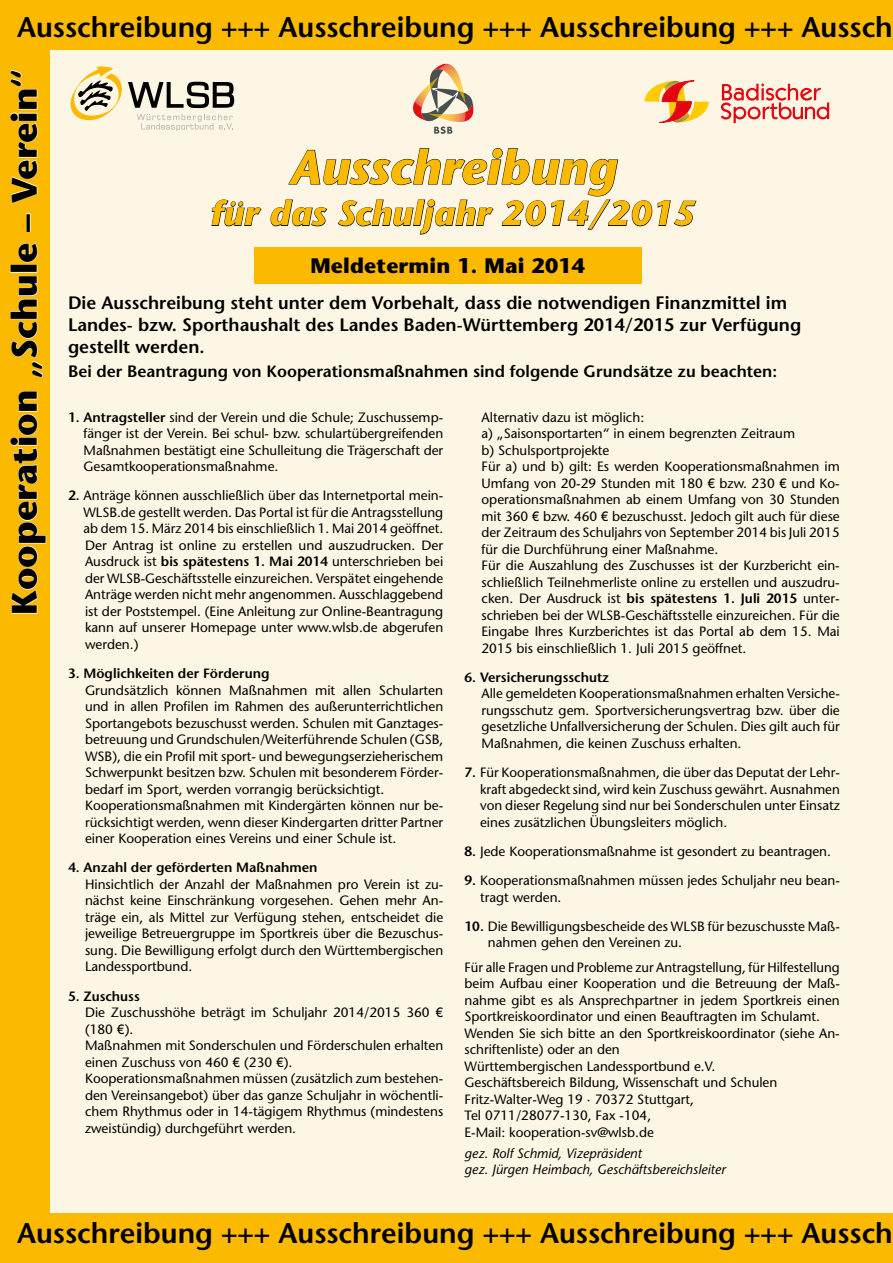
<style>
.page{position:relative;width:893px;height:1263px;background:#fef6e4}
.page>*{position:absolute;margin:0;border:0;box-sizing:border-box;transform-origin:0 0}
.t1{font:italic 700 48px "Stone Sans";letter-spacing:.005em;color:#fbb900}
.t2{font:700 35.55px "Stone Sans";color:#000}
.t3{font:italic 700 34.5px "Stone Sans";letter-spacing:.01em;color:#fbb900}
.t4{font:600 28.5px "Stone Sans";color:#000}
.t5{font:700 21px "Stone Sans";letter-spacing:.01em;color:#000}
.t6{font:600 18px/21.6px "Stone Sans";color:#000}
.t7{font:600 16.5px "Stone Sans";color:#000}
.t8{font:13.5px/16.5px "Stone Sans";color:#000}
.t9{font:600 13.5px "Stone Sans";color:#000}
.t10{font:italic 13.5px/16.5px "Stone Sans";color:#000}
.s1{font-weight:600}
</style>
<div class="page">
<div style="left:0;top:0;width:50px;height:1263px;background:#fbb900"></div>
<svg style="left:10px;top:391px;width:37px;height:223px"></svg>
<svg style="left:10px;top:276px;width:34px;height:102px"></svg>
<div style="left:10px;top:265px;width:27px;height:8px;border:1px solid #fff"></div>
<svg style="left:18px;top:243px;width:20px;height:20px"></svg>
<div style="left:26px;top:213px;width:4px;height:19px;border:1px solid #fff"></div>
<svg style="left:10px;top:69px;width:28px;height:135px"></svg>
<svg style="left:211px;top:199px;width:51px;height:28px"></svg>
<svg style="left:270px;top:148px;width:427px;height:87px"></svg>
<div style="left:254px;top:247px;width:387px;height:37px;background:#fbb900"></div>
<div style="left:0;top:0;width:893px;height:50px;background:#fbb900"></div>
<div style="left:0;top:1213px;width:893px;height:50px;background:#fbb900"></div>
<svg style="left:721px;top:83px;width:108px;height:40px"></svg>
<svg style="left:645px;top:81px;width:64px;height:42px"></svg>
<svg style="left:413px;top:64px;width:60px;height:70px"></svg>
<svg style="left:71px;top:66px;width:163px;height:65px"></svg>
<h3 class="t4" style="left:17px;top:10px;width:877px">Ausschreibung +++ Ausschreibung +++ Ausschreibung +++ Aussch</h3>
<h2 class="t2" style="left:3px;top:615px;width:549px;rotate:-90deg">Kooperation „Schule – Verein“</h2>
<h1 class="t1" style="left:289px;top:139px;width:329px">Ausschreibung</h1>
<h3 class="t3" style="left:211px;top:193px;width:486px">für das Schuljahr 2014/2015</h3>
<h3 class="t5" style="left:310px;top:254px;width:276px">Meldetermin 1. Mai 2014</h3>
<h3 class="t6" style="left:68px;top:292px;width:735px">Die Ausschreibung steht unter dem Vorbehalt, dass die notwendigen Finanzmittel im<br>Landes- bzw. Sporthaushalt des Landes Baden-Württemberg 2014/2015 zur Verfügung gestellt werden.</h3>
<p class="t7" style="left:68px;top:361px;width:711px">Bei der Beantragung von Kooperationsmaßnahmen sind folgende Grundsätze zu beachten:</p>
<p class="t8" style="left:84px;top:409px;width:361px;text-align:justify;text-indent:-15px"><span class="s1">1. Antragsteller</span> sind der Verein und die Schule; Zuschussemp&shy;fänger ist der Verein. Bei schul- bzw. schulartübergreifenden Maßnahmen bestätigt eine Schulleitung die Trägerschaft der Gesamtkooperationsmaßnahme.</p>
<p class="t8" style="left:84px;top:487px;width:361px;text-align:justify;text-indent:-15px"><span class="s1">2.</span> Anträge können ausschließlich über das Internetportal mein-WLSB.de gestellt werden. Das Portal ist für die Antragsstellung ab dem 15. März 2014 bis einschließlich 1. Mai 2014 geöffnet.<br>Der Antrag ist online zu erstellen und auszudrucken. Der Ausdruck ist <span class="s1">bis spätestens 1. Mai 2014</span> unterschrieben bei der WLSB-Geschäftsstelle einzureichen. Verspätet eingehende Anträge werden nicht mehr angenommen. Ausschlaggebend ist der Poststempel. (Eine Anleitung zur Online-Beantragung kann auf unserer Homepage unter www.wlsb.de abgerufen werden.)</p>
<p class="t9" style="left:68px;top:665px;width:203px">3. Möglichkeiten der Förderung</p>
<p class="t8" style="left:85px;top:682px;width:360px">Grundsätzlich können Maßnahmen mit allen Schularten und in allen Profilen im Rahmen des außerunterrichtlichen Sportangebots bezuschusst werden. Schulen mit Ganztages&shy;betreuung und Grundschulen/Weiterführende Schulen (GSB, WSB), die ein Profil mit sport- und bewegungserzieherischem Schwerpunkt besitzen bzw. Schulen mit besonderem Förder&shy;bedarf im Sport, werden vorrangig berücksichtigt.<br>Kooperationsmaßnahmen mit Kindergärten können nur be&shy;rücksichtigt werden, wenn dieser Kindergarten dritter Partner einer Kooperation eines Vereins und einer Schule ist.</p>
<p class="t9" style="left:68px;top:859px;width:251px">4. Anzahl der geförderten Maßnahmen</p>
<p class="t8" style="left:85px;top:876px;width:360px;text-align:justify">Hinsichtlich der Anzahl der Maßnahmen pro Verein ist zu&shy;nächst keine Einschränkung vorgesehen. Gehen mehr An&shy;träge ein, als Mittel zur Verfügung stehen, entscheidet die jeweilige Betreuergruppe im Sportkreis über die Bezuschus&shy;sung. Die Bewilligung erfolgt durch den Württembergischen Landessportbund.</p>
<p class="t9" style="left:68px;top:988px;width:73px">5. Zuschuss</p>
<p class="t8" style="left:85px;top:1004px;width:360px">Die Zuschusshöhe beträgt im Schuljahr 2014/2015 360 € (180 €).<br>Maßnahmen mit Sonderschulen und Förderschulen erhalten einen Zuschuss von 460 € (230 €).<br>Kooperationsmaßnahmen müssen (zusätzlich zum bestehen&shy;den Vereinsangebot) über das ganze Schuljahr in wöchentli&shy;chem Rhythmus oder in 14-tägigem Rhythmus (mindestens zweistündig) durchgeführt werden.</p>
<p class="t8" style="left:482px;top:409px;width:360px">Alternativ dazu ist möglich:<br>a) „Saisonsportarten“ in einem begrenzten Zeitraum<br>b) Schulsportprojekte<br>Für a) und b) gilt: Es werden Kooperationsmaßnahmen im Umfang von 20-29 Stunden mit 180 € bzw. 230 € und Ko&shy;operationsmaßnahmen ab einem Umfang von 30 Stunden mit 360 € bzw. 460 € bezuschusst. Jedoch gilt auch für diese der Zeitraum des Schuljahrs von September 2014 bis Juli 2015 für die Durchführung einer Maßnahme.<br>Für die Auszahlung des Zuschusses ist der Kurzbericht ein&shy;schließlich Teilnehmerliste online zu erstellen und auszudru&shy;cken. Der Ausdruck ist <span class="s1">bis spätestens 1. Juli 2015</span> unter&shy;schrieben bei der WLSB-Geschäftsstelle einzureichen. Für die Eingabe Ihres Kurzberichtes ist das Portal ab dem 15. Mai 2015 bis einschließlich 1. Juli 2015 geöffnet.</p>
<p class="t9" style="left:465px;top:669px;width:146px">6. Versicherungsschutz</p>
<p class="t8" style="left:482px;top:685px;width:360px;text-align:justify">Alle gemeldeten Kooperationsmaßnahmen erhalten Versiche&shy;rungsschutz gem. Sportversicherungsvertrag bzw. über die gesetzliche Unfallversicherung der Schulen. Dies gilt auch für Maßnahmen, die keinen Zuschuss erhalten.</p>
<p class="t8" style="left:480px;top:764px;width:361px;text-align:justify;text-indent:-15px"><span class="s1">7.</span> Für Kooperationsmaßnahmen, die über das Deputat der Lehr&shy;kraft abgedeckt sind, wird kein Zuschuss gewährt. Ausnahmen von dieser Regelung sind nur bei Sonderschulen unter Einsatz eines zusätzlichen Übungsleiters möglich.</p>
<p class="t8" style="left:465px;top:843px;width:368px"><span class="s1">8.</span> Jede Kooperationsmaßnahme ist gesondert zu beantragen.</p>
<p class="t8" style="left:480px;top:872px;width:361px;text-indent:-15px"><span class="s1">9.</span> Kooperationsmaßnahmen müssen jedes Schuljahr neu bean&shy;tragt werden.</p>
<p class="t8" style="left:488px;top:918px;width:354px;text-indent:-23px"><span class="s1">10.</span> Die Bewilligungsbescheide des WLSB für bezuschusste Maß&shy;nahmen gehen den Vereinen zu.</p>
<p class="t8" style="left:465px;top:959px;width:377px">Für alle Fragen und Probleme zur Antragstellung, für Hilfestellung beim Aufbau einer Kooperation und die Betreuung der Maß&shy;nahme gibt es als Ansprechpartner in jedem Sportkreis einen Sportkreiskoordinator und einen Beauftragten im Schulamt.<br>Wenden Sie sich bitte an den Sportkreiskoordinator (siehe An&shy;schriftenliste) oder an den<br>Württembergischen Landessportbund e.V.<br>Geschäftsbereich Bildung, Wissenschaft und Schulen Fritz-Walter-Weg 19 · 70372 Stuttgart,<br>Tel 0711/28077-130, Fax -104,<br>E-Mail: kooperation-sv@wlsb.de</p>
<p class="t10" style="left:465px;top:1145px;width:263px">gez. Rolf Schmid, Vizepräsident<br>gez. Jürgen Heimbach, Geschäftsbereichsleiter</p>
<h3 class="t4" style="left:17px;top:1216px;width:877px">Ausschreibung +++ Ausschreibung +++ Ausschreibung +++ Aussch</h3>
</div>
